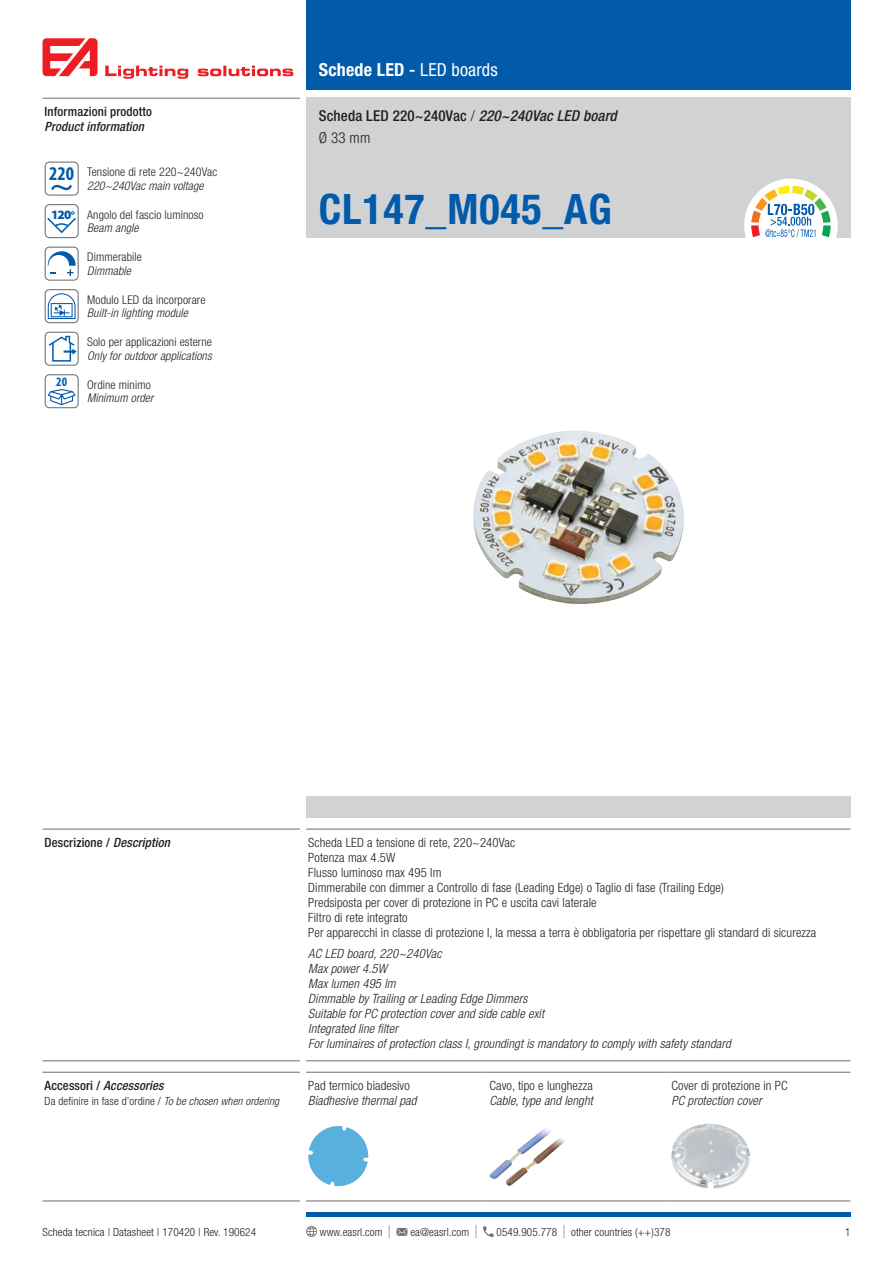
<style>
.page{position:relative;width:893px;height:1263px;background:#fff}
.page>*{position:absolute;margin:0;border:0;box-sizing:border-box;transform-origin:0 0}
.t1{font:700 condensed 42px "Helvetica Neue LT Std";letter-spacing:.02em;color:#015aaa}
.t2{font:700 condensed 18px "Helvetica Neue LT Std";letter-spacing:.01em;color:#fff}
.t3{font:500 condensed 15px "Helvetica Neue LT Std";letter-spacing:.01em;color:#231f20}
.t4{font:300 condensed 15px "Helvetica Neue LT Std";color:#231f20}
.t5{font:300 condensed 12.75px/15px "Helvetica Neue LT Std";letter-spacing:.01em;color:#231f20}
.t6{font:italic 300 condensed 12.75px/15px "Helvetica Neue LT Std";letter-spacing:.01em;color:#231f20}
.t7{font:500 condensed 12.75px "Helvetica Neue LT Std";letter-spacing:.01em;color:#231f20}
.t8{font:italic 500 condensed 12.75px "Helvetica Neue LT Std";letter-spacing:.01em;color:#231f20}
.t9{font:700 condensed 12.75px "Myriad Pro";color:#015aaa}
.t10{font:300 condensed 12px/13.5px "Helvetica Neue LT Std";letter-spacing:.01em;color:#231f20}
.t11{font:italic 300 condensed 12px "Helvetica Neue LT Std";letter-spacing:.01em;color:#231f20}
.t12{font:300 condensed 11.25px "Helvetica Neue LT Std";letter-spacing:.01em;color:#231f20}
.s1{font-family:"Myriad Pro";font-weight:700;font-size:19.5px;color:#015aaa}
.s2{font-style:italic}
.s3{font-family:"Myriad Pro";font-weight:900;font-stretch:normal;font-size:12.75px;color:#015aaa}
.s4{font-family:"Myriad Pro";font-weight:900;font-stretch:normal;font-size:11.25px;color:#015aaa}
.s5{font-weight:500}
.s6{font-weight:400}
.s7{font-weight:300}
.s8{font-style:normal}
.s9{font-size:18px;color:#6c6d70}
</style>
<div class="page">
<div style="left:306px;top:98px;width:544px;height:140px;background:#d1d2d4"></div>
<div style="left:306px;top:0;width:544px;height:89px;background:#015aaa"></div>
<svg style="left:43px;top:38px;width:55px;height:38px"></svg>
<svg style="left:105px;top:66px;width:188px;height:13px"></svg>
<hr style="left:43px;top:98px;width:257px;height:1px;background:#6c6d70">
<hr style="left:306px;top:1212px;width:544px;height:4px;background:#015aaa">
<svg style="left:306px;top:1226px;width:11px;height:11px"></svg>
<svg style="left:396px;top:1228px;width:11px;height:8px"></svg>
<svg style="left:483px;top:1226px;width:11px;height:11px"></svg>
<div style="left:744px;top:179px;width:94px;height:93px;background:#fff;border-radius:50%"></div>
<svg style="left:751px;top:186px;width:80px;height:51px"></svg>
<div style="left:45px;top:162px;width:34px;height:34px;border:1px solid #6c6d70;border-radius:4px"></div>
<svg style="left:51px;top:185px;width:21px;height:5px"></svg>
<div style="left:45px;top:204px;width:34px;height:34px;border:1px solid #6c6d70;border-radius:4px"></div>
<svg style="left:46px;top:216px;width:32px;height:18px"></svg>
<div style="left:45px;top:247px;width:34px;height:34px;border:1px solid #6c6d70;border-radius:4px"></div>
<svg style="left:48px;top:251px;width:28px;height:25px"></svg>
<svg style="left:45px;top:290px;width:33px;height:33px"></svg>
<div style="left:45px;top:289px;width:34px;height:34px;border:1px solid #6c6d70;border-radius:4px"></div>
<svg style="left:48px;top:293px;width:28px;height:26px"></svg>
<div style="left:45px;top:332px;width:34px;height:34px;border:1px solid #6c6d70;border-radius:4px"></div>
<svg style="left:49px;top:336px;width:28px;height:26px"></svg>
<div style="left:45px;top:374px;width:34px;height:34px;border:1px solid #6c6d70;border-radius:4px"></div>
<svg style="left:48px;top:389px;width:28px;height:16px"></svg>
<img style="left:473px;top:431px;width:210px;height:173px">
<div style="left:306px;top:797px;width:544px;height:21px;background:#d1d2d4"></div>
<hr style="left:43px;top:829px;width:257px;height:1px;background:#6c6d70">
<hr style="left:306px;top:829px;width:544px;height:1px;background:#6c6d70">
<hr style="left:43px;top:1060px;width:257px;height:1px;background:#6c6d70">
<hr style="left:306px;top:1060px;width:544px;height:1px;background:#6c6d70">
<hr style="left:43px;top:1072px;width:257px;height:1px;background:#6c6d70">
<hr style="left:306px;top:1072px;width:181px;height:1px;background:#6c6d70">
<hr style="left:487px;top:1072px;width:182px;height:1px;background:#6c6d70">
<hr style="left:669px;top:1072px;width:181px;height:1px;background:#6c6d70">
<hr style="left:43px;top:1200px;width:257px;height:1px;background:#6c6d70">
<hr style="left:306px;top:1200px;width:181px;height:1px;background:#6c6d70">
<hr style="left:487px;top:1200px;width:182px;height:1px;background:#6c6d70">
<hr style="left:669px;top:1200px;width:181px;height:1px;background:#6c6d70">
<svg style="left:308px;top:1126px;width:61px;height:61px"></svg>
<img style="left:489px;top:1128px;width:77px;height:58px">
<img style="left:671px;top:1124px;width:79px;height:64px">
<p class="t7" style="left:45px;top:104px;width:109px">Informazioni prodotto</p>
<p class="t8" style="left:45px;top:119px;width:101px">Product information</p>
<p class="t10" style="left:87px;top:165px;width:132px;text-indent:-38px"><span class="s1">220</span> Tensione di rete 220~240Vac<br><span class="s2">220~240Vac main voltage</span></p>
<p class="t10" style="left:87px;top:208px;width:118px;text-indent:-36px"><span class="s3">120</span><span class="s4">°</span> Angolo del fascio luminoso<br><span class="s2">Beam angle</span></p>
<p class="t10" style="left:87px;top:250px;width:56px">Dimmerabile</p>
<p class="t11" style="left:87px;top:264px;width:45px">Dimmable</p>
<p class="t10" style="left:87px;top:293px;width:120px">Modulo LED da incorporare</p>
<p class="t11" style="left:87px;top:306px;width:102px">Built-in lighting module</p>
<p class="t10" style="left:87px;top:335px;width:126px">Solo per applicazioni esterne</p>
<p class="t11" style="left:87px;top:349px;width:126px">Only for outdoor applications</p>
<p class="t9" style="left:56px;top:374px;width:12px">20</p>
<p class="t10" style="left:87px;top:378px;width:65px">Ordine minimo</p>
<p class="t11" style="left:87px;top:391px;width:68px">Minimum order</p>
<h2 class="t2" style="left:319px;top:59px;width:180px">Schede LED <span class="s5">-</span> <span class="s6">LED boards</span></h2>
<p class="t3" style="left:319px;top:107px;width:299px">Scheda LED 220~240Vac <span class="s7">/</span> <span class="s2">220~240Vac LED board</span></p>
<p class="t4" style="left:319px;top:129px;width:53px">Ø 33 mm</p>
<h1 class="t1" style="left:319px;top:184px;width:294px">CL147_M045_AG</h1>
<p class="t7" style="left:45px;top:834px;width:127px">Descrizione / <span class="s2">Description</span></p>
<p class="t5" style="left:308px;top:834px;width:509px">Scheda LED a tensione di rete, 220~240Vac<br>Potenza max 4.5W<br>Flusso luminoso max 495 lm<br>Dimmerabile con dimmer a Controllo di fase (Leading Edge) o Taglio di fase (Trailing Edge)<br>Predsiposta per cover di protezione in PC e uscita cavi laterale<br>Filtro di rete integrato<br>Per apparecchi in classe di protezione I, la messa a terra è obbligatoria per rispettare gli standard di sicurezza</p>
<p class="t6" style="left:308px;top:946px;width:424px">AC LED board, 220~240Vac<br>Max power 4.5W<br>Max lumen 495 lm<br>Dimmable by Trailing or Leading Edge Dimmers<br>Suitable for PC protection cover and side cable exit<br>Integrated line filter<br>For luminaires of protection class I, groundingt is mandatory to comply with safety standard</p>
<p class="t8" style="left:45px;top:1078px;width:120px"><span class="s8">Accessori /</span> Accessories</p>
<p class="t12" style="left:45px;top:1094px;width:236px">Da definire in fase d’ordine / <span class="s2">To be chosen when ordering</span></p>
<p class="t5" style="left:489px;top:1078px;width:105px">Cavo, tipo e lunghezza</p>
<p class="t6" style="left:489px;top:1093px;width:105px">Cable, type and lenght</p>
<p class="t5" style="left:671px;top:1078px;width:118px">Cover di protezione in PC</p>
<p class="t6" style="left:671px;top:1093px;width:92px">PC protection cover</p>
<p class="t5" style="left:308px;top:1078px;width:103px">Pad termico biadesivo</p>
<p class="t6" style="left:308px;top:1093px;width:110px">Biadhesive thermal pad</p>
<p class="t12" style="left:43px;top:1225px;width:215px">Scheda tecnica | Datasheet | 170420 | Rev. 190624</p>
<p class="t12" style="left:320px;top:1225px;width:72px">www.easrl.com <span class="s9">|</span></p>
<p class="t12" style="left:410px;top:1225px;width:69px">ea@easrl.com <span class="s9">|</span></p>
<p class="t12" style="left:496px;top:1225px;width:176px">0549.905.778 <span class="s9">|</span> other countries (++)378</p>
<p class="t12" style="left:845px;top:1225px;width:7px">1</p>
</div>
